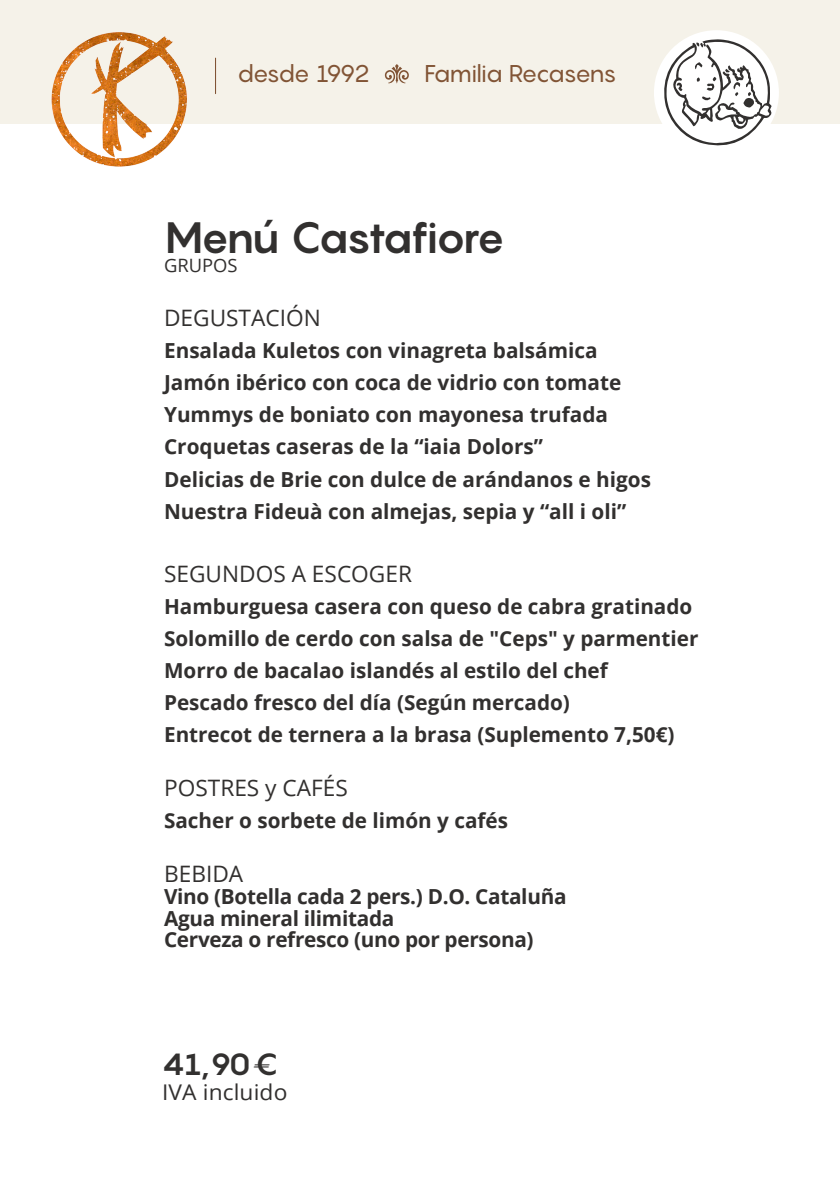
<style>
.page{position:relative;width:840px;height:1191px;background:#fff}
.page>*{position:absolute;margin:0;border:0;box-sizing:border-box;transform-origin:0 0}
.t1{font:700 43.2px "Pangram";letter-spacing:-.075em;color:#32302f}
.t2{font:700 30.2px "Pangram";color:#32302f;scale:1.05 1}
.t3{font:24px "Pangram";letter-spacing:-.07em;color:#815435}
.t4{font:22.6px "Open Sans";color:#32302f}
.t5{font:21.6px "Open Sans";letter-spacing:.005em;color:#32302f;scale:1.05 1}
.t6{font:700 20.8px/32px "Open Sans";color:#32302f}
.t7{font:700 20.6px/32px "Open Sans";color:#32302f}
.t8{font:18.4px "Open Sans";color:#32302f}
</style>
<div class="page">
<div style="left:0;top:0;width:839px;height:123px;background:#f5f2e9"></div>
<hr style="left:215px;top:58px;width:1px;height:36px;background:#815435">
<svg style="left:384px;top:64px;width:24px;height:20px"></svg>
<div style="left:653px;top:30px;width:125px;height:125px;background:#fff;border-radius:50%"></div>
<svg style="left:660px;top:39px;width:111px;height:107px"></svg>
<img style="left:46px;top:32px;width:147px;height:135px">
<p class="t3" style="left:237px;top:64px;width:134px">desde 1992</p>
<p class="t3" style="left:424px;top:64px;width:193px">Familia Recasens</p>
<h1 class="t1" style="left:164px;top:220px;width:342px">Menú Castafiore</h1>
<p class="t8" style="left:164px;top:258px;width:75px">GRUPOS</p>
<p class="t4" style="left:164px;top:309px;width:158px">DEGUSTACIÓN</p>
<p class="t6" style="left:164px;top:337px;width:488px">Ensalada Kuletos con vinagreta balsámica Jamón ibérico con coca de vidrio con tomate Yummys de boniato con mayonesa trufada Croquetas caseras de la “iaia Dolors”<br>Delicias de Brie con dulce de arándanos e higos Nuestra Fideuà con almejas, sepia y “all i oli”</p>
<p class="t4" style="left:164px;top:565px;width:249px">SEGUNDOS A ESCOGER</p>
<p class="t7" style="left:164px;top:593px;width:535px">Hamburguesa casera con queso de cabra gratinado Solomillo de cerdo con salsa de "Ceps" y parmentier Morro de bacalao islandés al estilo del chef<br>Pescado fresco del día (Según mercado)<br>Entrecot de ternera a la brasa (Suplemento 7,50€)</p>
<p class="t4" style="left:164px;top:779px;width:185px">POSTRES y CAFÉS</p>
<p class="t7" style="left:164px;top:806px;width:345px">Sacher o sorbete de limón y cafés</p>
<p class="t4" style="left:164px;top:864px;width:81px">BEBIDA</p>
<p class="t6" style="left:164px;top:887px;width:404px;line-height:21.8px">Vino (Botella cada 2 pers.) D.O. Cataluña<br>Agua mineral ilimitada<br>Cerveza o refresco (uno por persona)</p>
<h2 class="t2" style="left:162px;top:1052px;width:113px">41,90€</h2>
<p class="t5" style="left:162px;top:1083px;width:121px">IVA incluido</p>
</div>
